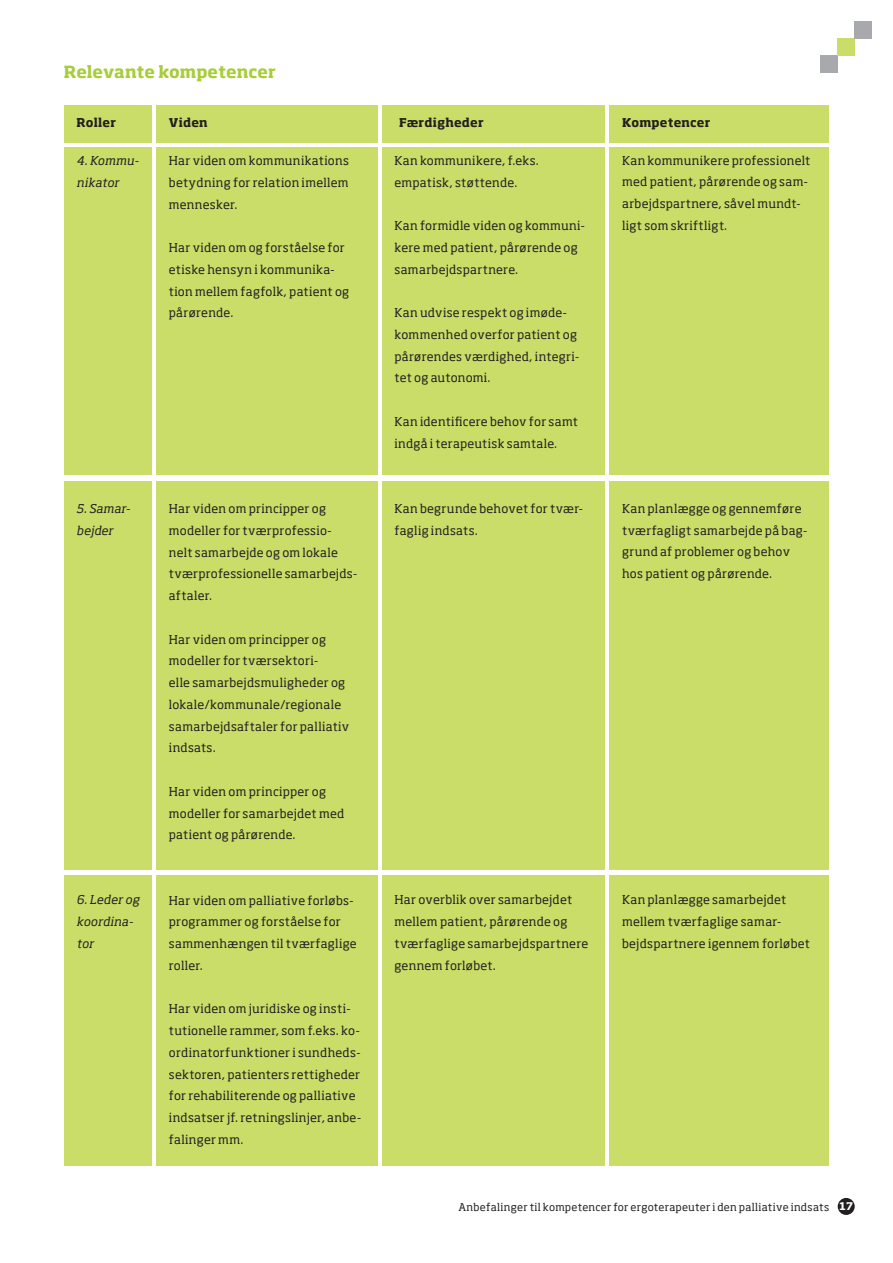
<style>
.page{position:relative;width:893px;height:1263px;background:#fff}
.page>*{position:absolute;margin:0;border:0;box-sizing:border-box;transform-origin:0 0}
.t1{font:700 16.5px "Soho Std";color:#a6ce39}
.t2{font:12px/21.8px "Soho Std";letter-spacing:.02em;color:#231f20}
.t3{font:italic 12px/21.8px "Soho Std";letter-spacing:.015em;color:#231f20}
.t4{font:700 12px "Soho Std";letter-spacing:.015em;color:#231f20}
.t5{font:10.5px "Soho Std";letter-spacing:.025em;color:#231f20}
.s1{font-weight:700;color:#fff}
</style>
<div class="page">
<div style="left:156px;top:105px;width:221px;height:37px;background:#cadd68"></div>
<div style="left:64px;top:105px;width:87px;height:37px;background:#cadd68"></div>
<div style="left:382px;top:105px;width:223px;height:37px;background:#cadd68"></div>
<div style="left:609px;top:105px;width:220px;height:37px;background:#cadd68"></div>
<div style="left:156px;top:148px;width:221px;height:327px;background:#cadd68"></div>
<div style="left:156px;top:481px;width:221px;height:389px;background:#cadd68"></div>
<div style="left:156px;top:875px;width:221px;height:291px;background:#cadd68"></div>
<div style="left:64px;top:148px;width:87px;height:327px;background:#cadd68"></div>
<div style="left:64px;top:481px;width:87px;height:389px;background:#cadd68"></div>
<div style="left:64px;top:875px;width:87px;height:291px;background:#cadd68"></div>
<div style="left:382px;top:148px;width:223px;height:327px;background:#cadd68"></div>
<div style="left:382px;top:481px;width:223px;height:389px;background:#cadd68"></div>
<div style="left:382px;top:875px;width:223px;height:291px;background:#cadd68"></div>
<div style="left:609px;top:148px;width:220px;height:327px;background:#cadd68"></div>
<div style="left:609px;top:481px;width:220px;height:389px;background:#cadd68"></div>
<div style="left:609px;top:875px;width:220px;height:291px;background:#cadd68"></div>
<div style="left:838px;top:1198px;width:17px;height:17px;background:#231f20;border-radius:50%"></div>
<div style="left:821px;top:55px;width:17px;height:17px;background:#a8a9ad"></div>
<div style="left:838px;top:38px;width:17px;height:17px;background:#cadd68"></div>
<div style="left:855px;top:21px;width:17px;height:17px;background:#a8a9ad"></div>
<h1 class="t1" style="left:64px;top:61px;width:214px">Relevante kompetencer</h1>
<p class="t4" style="left:77px;top:115px;width:41px">Roller</p>
<p class="t4" style="left:169px;top:115px;width:40px">Viden</p>
<p class="t4" style="left:399px;top:115px;width:86px">Færdigheder</p>
<p class="t4" style="left:622px;top:115px;width:90px">Kompetencer</p>
<p class="t3" style="left:77px;top:149px;width:64px">4. Kommu&shy;nikator</p>
<p class="t2" style="left:169px;top:150px;width:182px;text-align:justify">Har viden om kommunikations betydning for relation imellem mennesker.</p>
<p class="t2" style="left:169px;top:237px;width:182px">Har viden om og forståelse for etiske hensyn i kommunika&shy;tion mellem fagfolk, patient og pårørende.</p>
<p class="t2" style="left:394px;top:149px;width:146px">Kan kommunikere, f.eks. empatisk, støttende.</p>
<p class="t2" style="left:394px;top:215px;width:192px">Kan formidle viden og kommuni&shy;kere med patient, pårørende og samarbejdspartnere.</p>
<p class="t2" style="left:394px;top:302px;width:187px">Kan udvise respekt og imøde&shy;kommenhed overfor patient og pårørendes værdighed, integri&shy;tet og autonomi.</p>
<p class="t2" style="left:394px;top:410px;width:185px">Kan identificere behov for samt indgå i terapeutisk samtale.</p>
<p class="t2" style="left:622px;top:149px;width:190px">Kan kommunikere professionelt med patient, pårørende og sam&shy;arbejdspartnere, såvel mundt&shy;ligt som skriftligt.</p>
<p class="t3" style="left:77px;top:497px;width:55px">5. Samar&shy;bejder</p>
<p class="t2" style="left:169px;top:498px;width:190px">Har viden om principper og modeller for tværprofessio&shy;nelt samarbejde og om lokale tværprofessionelle samarbejds&shy;aftaler.</p>
<p class="t2" style="left:169px;top:628px;width:182px">Har viden om principper og modeller for tværsektori-<br>elle samarbejdsmuligheder og lokale/kommunale/regionale samarbejdsaftaler for palliativ indsats.</p>
<p class="t2" style="left:169px;top:780px;width:177px">Har viden om principper og modeller for samarbejdet med patient og pårørende.</p>
<p class="t2" style="left:394px;top:497px;width:190px">Kan begrunde behovet for tvær&shy;faglig indsats.</p>
<p class="t2" style="left:622px;top:497px;width:187px">Kan planlægge og gennemføre tværfagligt samarbejde på bag&shy;grund af problemer og behov hos patient og pårørende.</p>
<p class="t3" style="left:77px;top:889px;width:64px">6. Leder og koordina&shy;tor</p>
<p class="t2" style="left:169px;top:889px;width:189px">Har viden om palliative forløbs&shy;programmer og forståelse for sammenhængen til tværfaglige roller.</p>
<p class="t2" style="left:169px;top:998px;width:194px">Har viden om juridiske og insti&shy;tutionelle rammer, som f.eks. ko&shy;ordinatorfunktioner i sundheds&shy;sektoren, patienters rettigheder for rehabiliterende og palliative indsatser jf. retningslinjer, anbe&shy;falinger mm.</p>
<p class="t2" style="left:394px;top:889px;width:195px">Har overblik over samarbejdet mellem patient, pårørende og tværfaglige samarbejdspartnere gennem forløbet.</p>
<p class="t2" style="left:622px;top:889px;width:189px">Kan planlægge samarbejdet mellem tværfaglige samar&shy;bejdspartnere igennem forløbet</p>
<p class="t5" style="left:458px;top:1201px;width:396px">Anbefalinger til kompetencer for ergoterapeuter i den palliative indsats <span class="s1">17</span></p>
</div>
